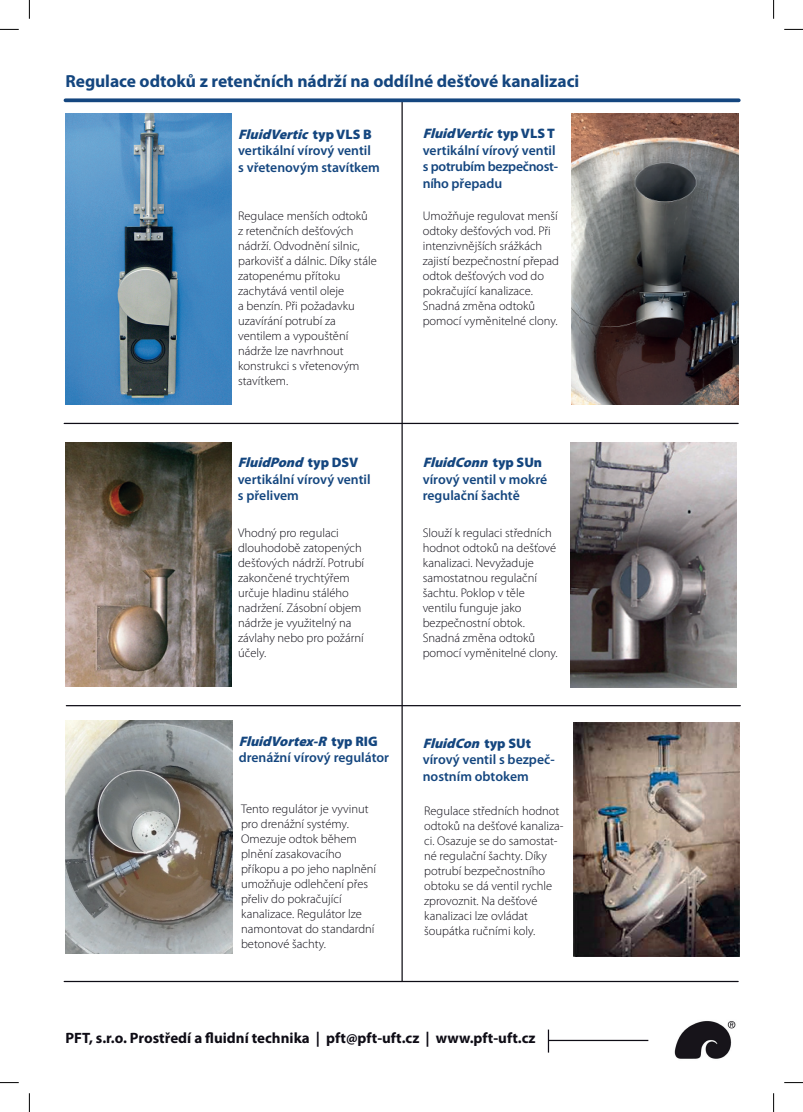
<style>
.page{position:relative;width:803px;height:1112px;background:#fff}
.page>*{position:absolute;margin:0;border:0;box-sizing:border-box;transform-origin:0 0}
.t1{font:700 17.5px "Myriad Pro";letter-spacing:-.005em;color:#14467f}
.t2{font:700 15px "Myriad Pro";color:#0e0c15}
.t3{font:600 13.75px/16.5px "Myriad Pro";color:#14467f}
.t4{font:300 12.5px/15px "Myriad Pro";color:#0e0c15}
.s1{font-weight:900;font-style:italic}
.s2{font-weight:900}
</style>
<div class="page">
<img style="left:674px;top:1021px;width:62px;height:38px">
<svg style="left:548px;top:1029px;width:1px;height:23px"></svg>
<hr style="left:548px;top:1039px;width:100px;height:1px;background:#0e0c15">
<img style="left:65px;top:114px;width:166px;height:290px">
<img style="left:65px;top:442px;width:167px;height:244px">
<img style="left:573px;top:722px;width:166px;height:234px">
<img style="left:572px;top:113px;width:166px;height:291px">
<img style="left:570px;top:442px;width:167px;height:245px">
<img style="left:66px;top:720px;width:166px;height:233px">
<hr style="left:401px;top:101px;width:2px;height:880px;background:#0e0c15">
<svg style="left:65px;top:98px;width:674px;height:4px;background:#2e5a8d"></svg>
<hr style="left:64px;top:422px;width:674px;height:2px;background:#0e0c15">
<hr style="left:66px;top:704px;width:674px;height:2px;background:#0e0c15">
<hr style="left:64px;top:980px;width:674px;height:1px;background:#0e0c15">
<svg style="left:0;top:29px;width:19px;height:1px"></svg>
<svg style="left:784px;top:29px;width:19px;height:1px"></svg>
<svg style="left:0;top:1082px;width:19px;height:1px"></svg>
<svg style="left:784px;top:1082px;width:19px;height:1px"></svg>
<svg style="left:29px;top:0;width:1px;height:19px"></svg>
<svg style="left:29px;top:1093px;width:1px;height:18px"></svg>
<svg style="left:773px;top:0;width:1px;height:19px"></svg>
<svg style="left:773px;top:1093px;width:1px;height:18px"></svg>
<h1 class="t1" style="left:65px;top:69px;width:515px">Regulace odtoků z retenčních nádrží na oddílné dešťové kanalizaci</h1>
<p class="t3" style="left:238px;top:126px;width:143px"><span class="s1">FluidVertic</span> <span class="s2">t y p V L S B </span>vertikální vírový ventil s vřetenovým stavítkem</p>
<p class="t3" style="left:423px;top:125px;width:137px"><span class="s1">FluidVertic</span> <span class="s2">t y p V L S T </span>vertikální vírový ventil s potrubím bezpečnost&shy;ního přepadu</p>
<p class="t4" style="left:238px;top:208px;width:140px">Regulace menších odtoků<br>z retenčních dešťových nádrží. Odvodnění silnic, parkovišť a dálnic. Díky stále zatopenému přítoku zachytává ventil oleje<br>a benzín. Při požadavku uzavírání potrubí za ventilem a vypouštění nádrže lze navrhnout konstrukci s vřetenovým stavítkem.</p>
<p class="t3" style="left:238px;top:454px;width:134px"><span class="s1">FluidPond</span> <span class="s2">t y p D S V </span>vertikální vírový ventil s přelivem</p>
<p class="t4" style="left:238px;top:525px;width:128px">Vhodný pro regulaci dlouhodobě zatopených dešťových nádrží. Potrubí zakončené trychtýřem určuje hladinu stálého nadržení. Zásobní objem nádrže je využitelný na závlahy nebo pro požární účely.</p>
<p class="t3" style="left:239px;top:732px;width:152px"><span class="s1">FluidVortex-R</span> <span class="s2">t y p R I G </span>drenážní vírový regulátor</p>
<p class="t4" style="left:241px;top:801px;width:137px">Tento regulátor je vyvinut pro drenážní systémy.<br>Omezuje odtok během plnění zasakovacího příkopu a po jeho naplnění umožňuje odlehčení přes přeliv do pokračující kanalizace. Regulátor lze namontovat do standardní betonové šachty.</p>
<p class="t4" style="left:423px;top:208px;width:138px">Umožňuje regulovat menší odtoky dešťových vod. Při intenzivnějších srážkách zajistí bezpečnostní přepad odtok dešťových vod do pokračující kanalizace.<br>Snadná změna odtoků pomocí vyměnitelné clony.</p>
<p class="t3" style="left:423px;top:454px;width:126px"><span class="s1">FluidConn</span> <span class="s2">t y p S U n </span>vírový ventil v mokré regulační šachtě</p>
<p class="t4" style="left:423px;top:525px;width:136px">Slouží k regulaci středních hodnot odtoků na dešťové kanalizaci. Nevyžaduje samostatnou regulační šachtu. Poklop v těle ventilu funguje jako bezpečnostní obtok.<br>Snadná změna odtoků pomocí vyměnitelné clony.</p>
<p class="t3" style="left:423px;top:734px;width:133px"><span class="s1">FluidCon</span> <span class="s2">t y p S U t </span>vírový ventil s bezpeč&shy;nostním obtokem</p>
<p class="t4" style="left:424px;top:803px;width:141px">Regulace středních hodnot odtoků na dešťové kanaliza&shy;ci. Osazuje se do samostat&shy;né regulační šachty. Díky potrubí bezpečnostního obtoku se dá ventil rychle zprovoznit. Na dešťové kanalizaci lze ovládat šoupátka ručními koly.</p>
<p class="t2" style="left:65px;top:1027px;width:471px">PFT, s.r.o. Prostředí a uidní technika | pft@pft-uft.cz | www.pft-uft.cz</p>
</div>
